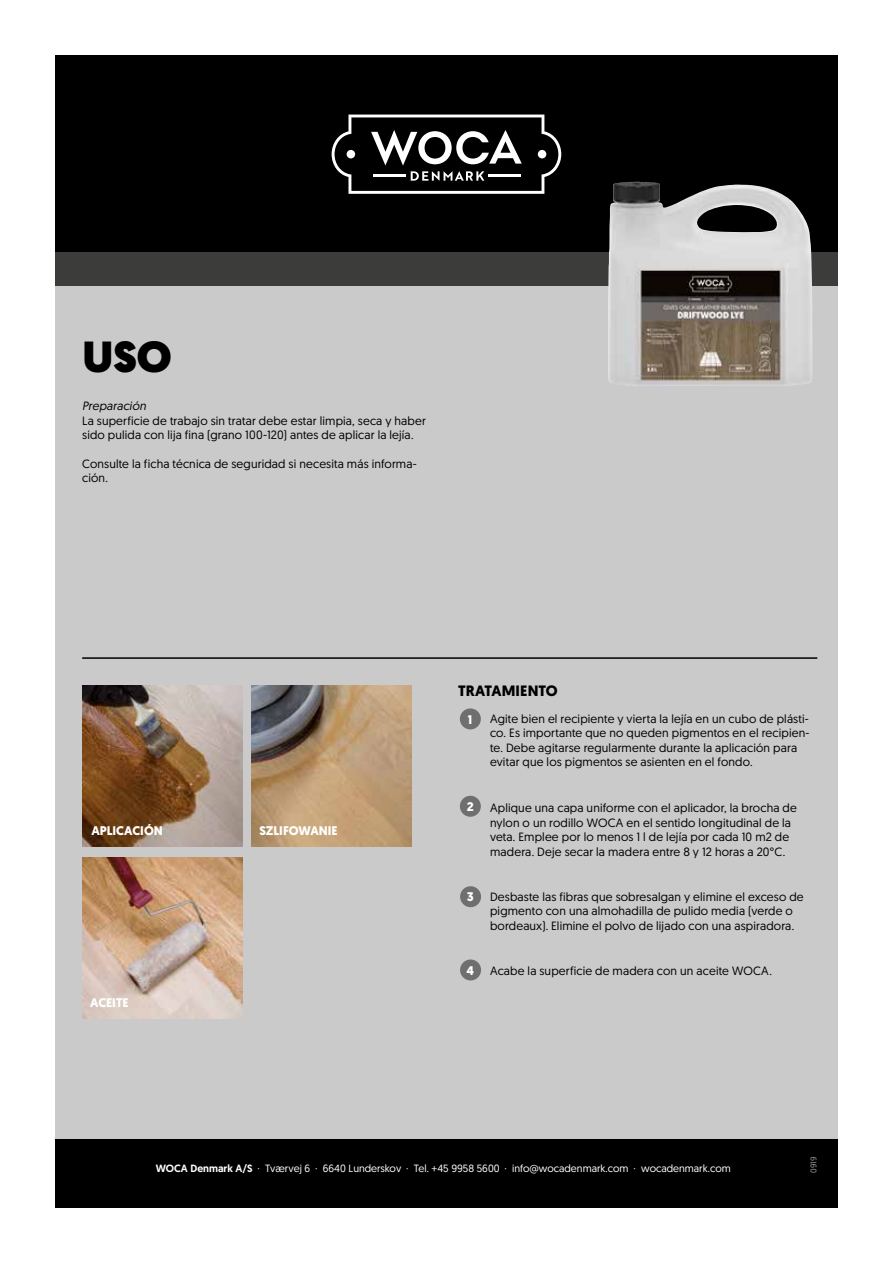
<style>
.page{position:relative;width:893px;height:1263px;background:#fff}
.page>*{position:absolute;margin:0;border:0;box-sizing:border-box;transform-origin:0 0}
.t1{font:900 43.5px "Geomanist";color:#000}
.t2{font:700 15px "Geomanist";color:#000}
.t3{font:700 12.45px "Geomanist";color:#fff}
.t4{font:12px/14.4px "Geomanist";letter-spacing:.015em;color:#000}
.t5{font:italic 12px "Geomanist";letter-spacing:.01em;color:#000}
.t6{font:10.5px "Geomanist";color:#fff}
.t7{font:8.25px "Geomanist";color:#9d9d9c}
.s1{font-weight:500}
</style>
<div class="page">
<div style="left:55px;top:140px;width:783px;height:1068px;background:#cacaca"></div>
<div style="left:55px;top:251px;width:783px;height:35px;background:#3c3c3b"></div>
<div style="left:55px;top:55px;width:783px;height:197px;background:#000"></div>
<svg style="left:332px;top:115px;width:229px;height:79px;background:#3a3a3a"></svg>
<div style="left:55px;top:1140px;width:783px;height:68px;background:#000"></div>
<hr style="left:82px;top:657px;width:735px;height:2px;background:#000">
<div style="left:460px;top:708px;width:21px;height:21px;background:#706f6f;border-radius:50%"></div>
<div style="left:460px;top:796px;width:21px;height:21px;background:#706f6f;border-radius:50%"></div>
<div style="left:460px;top:886px;width:21px;height:21px;background:#706f6f;border-radius:50%"></div>
<img style="left:608px;top:182px;width:204px;height:204px">
<div style="left:460px;top:959px;width:21px;height:21px;background:#706f6f;border-radius:50%"></div>
<img style="left:251px;top:685px;width:161px;height:161px">
<img style="left:82px;top:858px;width:161px;height:160px">
<img style="left:82px;top:685px;width:161px;height:161px">
<h1 class="t1" style="left:82px;top:327px;width:91px">USO</h1>
<p class="t5" style="left:82px;top:398px;width:65px">Preparación</p>
<p class="t4" style="left:82px;top:413px;width:345px">La superficie de trabajo sin tratar debe estar limpia, seca y haber sido pulida con lija fina (grano 100-120) antes de aplicar la lejía.</p>
<p class="t4" style="left:82px;top:456px;width:336px">Consulte la ficha técnica de seguridad si necesita más informa&shy;ción.</p>
<p class="t3" style="left:91px;top:822px;width:73px">APLICACIÓN</p>
<p class="t3" style="left:90px;top:994px;width:40px">ACEITE</p>
<p class="t3" style="left:259px;top:822px;width:80px">SZLIFOWANIE</p>
<p class="t2" style="left:458px;top:681px;width:101px">TRATAMIENTO</p>
<p class="t3" style="left:468px;top:711px;width:6px">1</p>
<p class="t4" style="left:490px;top:711px;width:321px">Agite bien el recipiente y vierta la lejía en un cubo de plásti&shy;co. Es importante que no queden pigmentos en el recipien&shy;te. Debe agitarse regularmente durante la aplicación para evitar que los pigmentos se asienten en el fondo.</p>
<p class="t3" style="left:467px;top:798px;width:8px">2</p>
<p class="t4" style="left:490px;top:801px;width:308px">Aplique una capa uniforme con el aplicador, la brocha de nylon o un rodillo WOCA en el sentido longitudinal de la veta. Emplee por lo menos 1 l de lejía por cada 10 m2 de madera. Deje secar la madera entre 8 y 12 horas a 20°C.</p>
<p class="t3" style="left:467px;top:889px;width:8px">3</p>
<p class="t4" style="left:490px;top:889px;width:315px">Desbaste las fibras que sobresalgan y elimine el exceso de pigmento con una almohadilla de pulido media (verde o bordeaux). Elimine el polvo de lijado con una aspiradora.</p>
<p class="t3" style="left:467px;top:962px;width:9px">4</p>
<p class="t4" style="left:490px;top:963px;width:283px">Acabe la superficie de madera con un aceite WOCA.</p>
<p class="t6" style="left:156px;top:1162px;width:577px"><span class="s1">WOCA Denmark A/S</span> · Tværvej 6 · 6640 Lunderskov · Tel. +45 9958 5600 · info@wocadenmark.com · wocadenmark.com</p>
<p class="t7" style="left:808px;top:1173px;width:18px;rotate:-90deg">0919</p>
</div>
